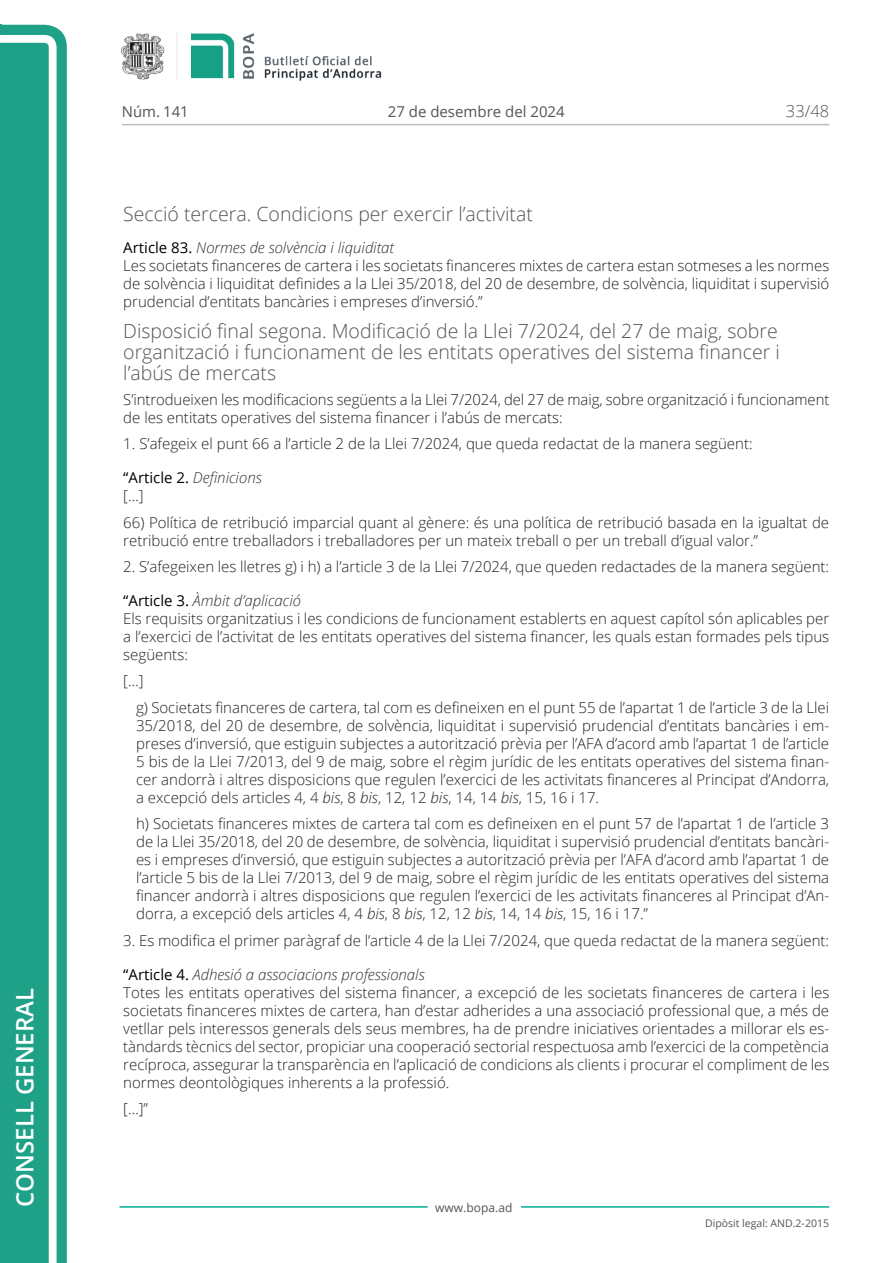
<style>
.page{position:relative;width:893px;height:1263px;background:#fff}
.page>*{position:absolute;margin:0;border:0;box-sizing:border-box;transform-origin:0 0}
.t1{font:600 24px "Open Sans";color:#fff}
.Titol_5{font:300 19.5px/21px "Open Sans";color:#545454;text-align:justify}
.t2{font:300 16.5px "Open Sans";color:#545454}
.Body_text{font:300 15px/18px "Open Sans";color:#231f20;text-align:justify}
.Body_text_i{font:300 15px/18px "Open Sans";color:#231f20;text-align:justify}
.Titol_7{font:italic 300 15px "Open Sans";color:#303030}
.t3{font:15px "Open Sans";color:#545454}
.t4{font:12px "Open Sans";color:#545454}
.t5{font:10.5px "Open Sans";color:#545454}
.s1{font-weight:400;font-style:normal;color:#000}
.s2{font-style:italic}
</style>
<div class="page">
<svg style="left:0;top:25px;width:67px;height:1238px;fill:#1ea187"></svg>
<div style="left:0;top:43px;width:49px;height:1220px;background:#1ea187"></div>
<img style="left:122px;top:32px;width:260px;height:49px">
<hr style="left:119px;top:1206px;width:309px;height:2px;background:#00ae91">
<hr style="left:521px;top:1206px;width:308px;height:2px;background:#00ae91">
<hr style="left:122px;top:124px;width:707px;height:1px;background:#bcbdc0">
<h1 class="t1" style="left:8px;top:1207px;width:220px;rotate:-90deg">Consell General</h1>
<p class="t3" style="left:122px;top:102px;width:68px">Núm. 141</p>
<p class="t3" style="left:388px;top:102px;width:178px">27 de desembre del 2024</p>
<p class="t2" style="left:786px;top:100px;width:45px">33/48</p>
<p class="Titol_5" style="left:123px;top:202px;width:411px">Secció tercera. Condicions per exercir l’activitat</p>
<p class="Titol_7" style="left:123px;top:237px;width:272px"><span class="s1">Article 83.</span> Normes de solvència i liquiditat</p>
<p class="Body_text" style="left:123px;top:256px;width:707px">Les societats financeres de cartera i les societats financeres mixtes de cartera estan sotmeses a les normes de solvència i liquiditat definides a la Llei 35/2018, del 20 de desembre, de solvència, liquiditat i supervisió prudencial d’entitats bancàries i empreses d’inversió.”</p>
<p class="Titol_5" style="left:123px;top:320px;width:658px">Disposició final segona. Modificació de la Llei 7/2024, del 27 de maig, sobre organització i funcionament de les entitats operatives del sistema financer i l’abús de mercats</p>
<p class="Body_text" style="left:123px;top:390px;width:708px">S’introdueixen les modificacions següents a la Llei 7/2024, del 27 de maig, sobre organització i funcionament de les entitats operatives del sistema financer i l’abús de mercats:</p>
<p class="Body_text" style="left:123px;top:434px;width:631px">1. S’afegeix el punt 66 a l’article 2 de la Llei 7/2024, que queda redactat de la manera següent:</p>
<p class="Titol_7" style="left:123px;top:467px;width:140px"><span class="s1">“Article 2.</span> Definicions</p>
<p class="Body_text" style="left:123px;top:486px;width:22px">[…]</p>
<p class="Body_text" style="left:123px;top:513px;width:707px">66) Política de retribució imparcial quant al gènere: és una política de retribució basada en la igualtat de retribució entre treballadors i treballadores per un mateix treball o per un treball d’igual valor.”</p>
<p class="Body_text" style="left:123px;top:557px;width:707px">2. S’afegeixen les lletres g) i h) a l’article 3 de la Llei 7/2024, que queden redactades de la manera següent:</p>
<p class="Titol_7" style="left:123px;top:590px;width:179px"><span class="s1">“Article 3.</span> Àmbit d’aplicació</p>
<p class="Body_text" style="left:123px;top:609px;width:707px">Els requisits organitzatius i les condicions de funcionament establerts en aquest capítol són aplicables per a l’exercici de l’activitat de les entitats operatives del sistema financer, les quals estan formades pels tipus següents:</p>
<p class="Body_text" style="left:123px;top:671px;width:22px">[…]</p>
<p class="Body_text_i" style="left:136px;top:698px;width:695px">g) Societats financeres de cartera, tal com es defineixen en el punt 55 de l’apartat 1 de l’article 3 de la Llei 35/2018, del 20 de desembre, de solvència, liquiditat i supervisió prudencial d’entitats bancàries i em&shy;preses d’inversió, que estiguin subjectes a autorització prèvia per l’AFA d’acord amb l’apartat 1 de l’article 5 bis de la Llei 7/2013, del 9 de maig, sobre el règim jurídic de les entitats operatives del sistema finan&shy;cer andorrà i altres disposicions que regulen l’exercici de les activitats financeres al Principat d’Andorra, a excepció dels articles 4, 4 <span class="s2">bis</span>, 8 <span class="s2">bis</span>, 12, 12 <span class="s2">bis</span>, 14, 14 <span class="s2">bis</span>, 15, 16 i 17.</p>
<p class="Body_text_i" style="left:136px;top:814px;width:695px">h) Societats financeres mixtes de cartera tal com es defineixen en el punt 57 de l’apartat 1 de l’article 3 de la Llei 35/2018, del 20 de desembre, de solvència, liquiditat i supervisió prudencial d’entitats bancàri&shy;es i empreses d’inversió, que estiguin subjectes a autorització prèvia per l’AFA d’acord amb l’apartat 1 de l’article 5 bis de la Llei 7/2013, del 9 de maig, sobre el règim jurídic de les entitats operatives del sistema financer andorrà i altres disposicions que regulen l’exercici de les activitats financeres al Principat d’An&shy;dorra, a excepció dels articles 4, 4 <span class="s2">bis</span>, 8 <span class="s2">bis</span>, 12, 12 <span class="s2">bis</span>, 14, 14 <span class="s2">bis</span>, 15, 16 i 17.”</p>
<p class="Body_text" style="left:123px;top:931px;width:707px">3. Es modifica el primer paràgraf de l’article 4 de la Llei 7/2024, que queda redactat de la manera següent:</p>
<p class="Titol_7" style="left:123px;top:964px;width:303px"><span class="s1">“Article 4.</span> Adhesió a associacions professionals</p>
<p class="Body_text" style="left:123px;top:983px;width:708px">Totes les entitats operatives del sistema financer, a excepció de les societats financeres de cartera i les societats financeres mixtes de cartera, han d’estar adherides a una associació professional que, a més de vetllar pels interessos generals dels seus membres, ha de prendre iniciatives orientades a millorar els es&shy;tàndards tècnics del sector, propiciar una cooperació sectorial respectuosa amb l’exercici de la competència recíproca, assegurar la transparència en l’aplicació de condicions als clients i procurar el compliment de les normes deontològiques inherents a la professió.</p>
<p class="Body_text" style="left:123px;top:1099px;width:26px">[…]”</p>
<p class="t4" style="left:435px;top:1199px;width:79px">www.bopa.ad</p>
<p class="t5" style="left:705px;top:1216px;width:125px">Dipòsit legal: AND.2-2015</p>
</div>
